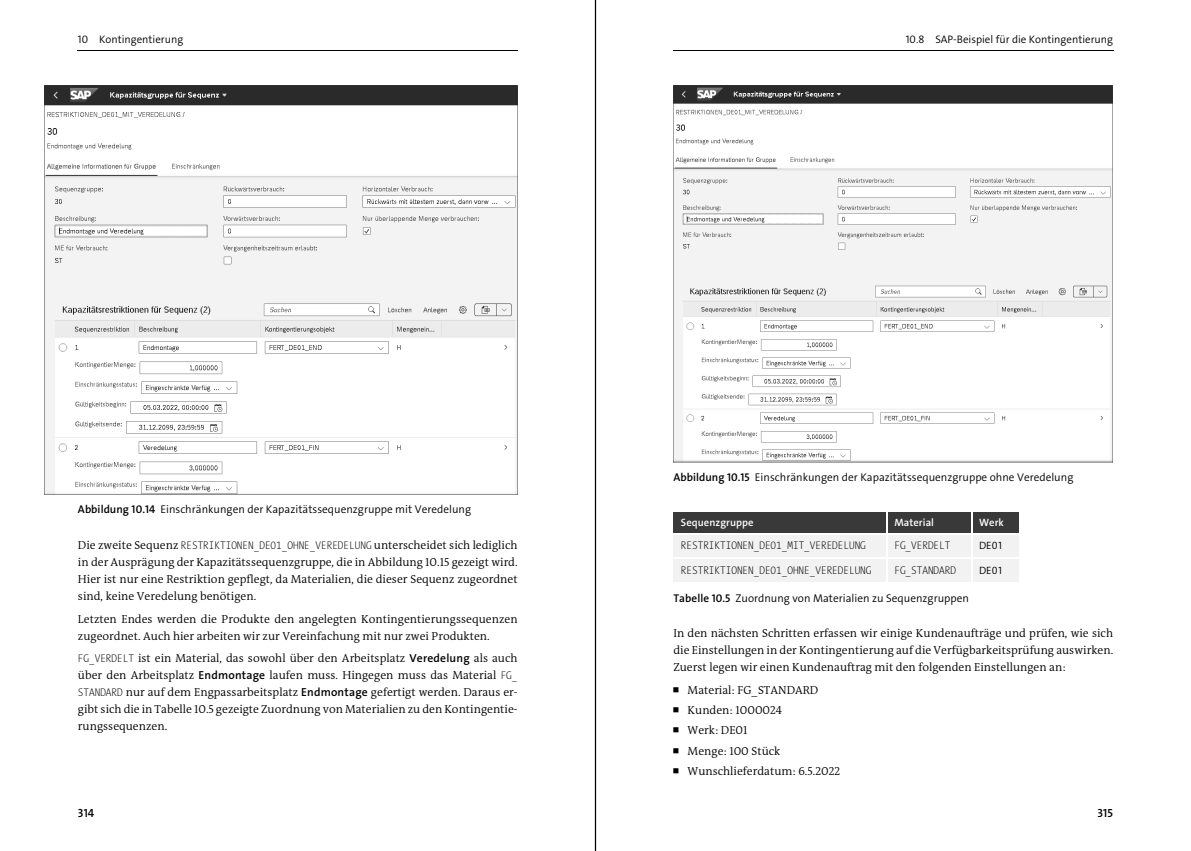
<style>
.page{position:relative;width:1191px;height:851px;background:#fff}
.page>*{position:absolute;margin:0;border:0;box-sizing:border-box;transform-origin:0 0}
.t1{font:11.88px "The Sans Os F Semi Bold Alter";color:#000}
.t2{font:300 11.62px/17.1px "The Antiqua BW Prop";color:#000;text-align:justify}
.t3{font:11.25px "The Sans Os F Semi Light Alter";color:#000}
.t4{font:11.25px "The Sans Mono Cd W Prop Monospaced";color:#000}
.t5{font:11.25px "The Sans Os F Semi Light Tab 2";color:#000}
.t6{font:10.88px "The Sans Os F Semi Light Alter";color:#000}
.t7{font:10.62px "The Sans Os F Semi Bold Alter";letter-spacing:.005em;color:#fff}
.t8{font:10.62px "The Sans Os F Semi Light Tab 2";letter-spacing:.005em;color:#000}
.s1{font-family:"The Sans Os F Semi Bold Alter"}
.s2{font-family:"The Sans Mono Cd W Prop Monospaced";font-weight:400;font-size:11.25px}
.s3{font-family:"The Sans";font-weight:600}
</style>
<div class="page">
<hr style="left:78px;top:50px;width:440px;height:1px;background:#000">
<img style="left:44px;top:85px;width:473px;height:409px">
<hr style="left:673px;top:50px;width:440px;height:1px;background:#000">
<img style="left:673px;top:85px;width:439px;height:377px">
<div style="left:673px;top:511px;width:214px;height:22px;background:#393939"></div>
<div style="left:887px;top:511px;width:84px;height:22px;background:#393939"></div>
<div style="left:971px;top:511px;width:47px;height:22px;background:#393939"></div>
<div style="left:673px;top:533px;width:214px;height:25px;background:#f2f2f2"></div>
<div style="left:887px;top:533px;width:84px;height:25px;background:#f2f2f2"></div>
<div style="left:971px;top:533px;width:47px;height:25px;background:#f2f2f2"></div>
<div style="left:673px;top:558px;width:214px;height:25px;background:#f2f2f2"></div>
<div style="left:887px;top:558px;width:84px;height:25px;background:#f2f2f2"></div>
<div style="left:971px;top:558px;width:47px;height:25px;background:#f2f2f2"></div>
<hr style="left:886px;top:510px;width:1px;height:73px;background:#fff">
<hr style="left:971px;top:510px;width:1px;height:73px;background:#fff">
<hr style="left:673px;top:510px;width:345px;height:2px;background:#fff">
<hr style="left:673px;top:533px;width:345px;height:1px;background:#fff">
<hr style="left:673px;top:557px;width:345px;height:1px;background:#fff">
<hr style="left:673px;top:582px;width:345px;height:1px;background:#fff">
<hr style="left:595px;top:0;width:1px;height:850px;background:#000">
<p class="t6" style="left:78px;top:32px;width:107px">10 Kontingentierung</p>
<p class="t6" style="left:905px;top:32px;width:209px">10.8 SAP-Beispiel für die Kontingentierung</p>
<p class="t3" style="left:78px;top:501px;width:394px"><span class="s1">Abbildung 10.14</span> Einschränkungen der Kapazitätssequenzgruppe mit Veredelung</p>
<p class="t2" style="left:78px;top:536px;width:441px">Die zweite Sequenz <span class="s2">RESTRIKTIONEN_DE01_OHNE_VEREDELUNG</span> unterscheidet sich lediglich in der Ausprägung der Kapazitätssequenzgruppe, die in Abbildung 10.15 gezeigt wird.<br>Hier ist nur eine Restriktion gepflegt, da Materialien, die dieser Sequenz zugeordnet sind, keine Veredelung benötigen.</p>
<p class="t2" style="left:78px;top:610px;width:441px">Letzten Endes werden die Produkte den angelegten Kontingentierungssequenzen zugeordnet. Auch hier arbeiten wir zur Vereinfachung mit nur zwei Produkten.</p>
<p class="t2" style="left:78px;top:649px;width:441px"><span class="s2">FG_VERDELT</span> ist ein Material, das sowohl über den Arbeitsplatz <span class="s3">Veredelung</span> als auch über den Arbeitsplatz <span class="s3">Endmontage</span> laufen muss. Hingegen muss das Material <span class="s2">FG_ STANDARD</span> nur auf dem Engpassarbeitsplatz <span class="s3">Endmontage</span> gefertigt werden. Daraus er&shy;gibt sich die in Tabelle 10.5 gezeigte Zuordnung von Materialien zu den Kontingentie&shy;rungssequenzen.</p>
<p class="t1" style="left:78px;top:805px;width:18px">314</p>
<p class="t3" style="left:673px;top:470px;width:401px"><span class="s1">Abbildung 10.15</span> Einschränkungen der Kapazitätssequenzgruppe ohne Veredelung</p>
<p class="t7" style="left:681px;top:515px;width:74px">Sequenzgruppe</p>
<p class="t7" style="left:894px;top:515px;width:41px">Material</p>
<p class="t7" style="left:979px;top:515px;width:26px">Werk</p>
<p class="t4" style="left:681px;top:537px;width:186px">RESTRIKTIONEN_DE01_MIT_VEREDELUNG</p>
<p class="t4" style="left:894px;top:537px;width:58px">FG_VERDELT</p>
<p class="t8" style="left:979px;top:539px;width:26px">DE01</p>
<p class="t4" style="left:681px;top:562px;width:192px">RESTRIKTIONEN_DE01_OHNE_VEREDELUNG</p>
<p class="t4" style="left:894px;top:562px;width:63px">FG_STANDARD</p>
<p class="t8" style="left:979px;top:564px;width:26px">DE01</p>
<p class="t5" style="left:673px;top:591px;width:297px"><span class="s1">Tabelle 10.5</span> Zuordnung von Materialien zu Sequenzgruppen</p>
<p class="t2" style="left:673px;top:624px;width:441px">In den nächsten Schritten erfassen wir einige Kundenaufträge und prüfen, wie sich die Einstellungen in der Kontingentierung auf die Verfügbarkeitsprüfung auswirken.<br>Zuerst legen wir einen Kundenauftrag mit den folgenden Einstellungen an:</p>
<p class="t2" style="left:687px;top:679px;width:154px;line-height:20.4px;text-align:left">Material: FG_STANDARD<br>Kunden: 1000024<br>Werk: DE01<br>Menge: 100 Stück<br>Wunschlieferdatum: 6.5.2022</p>
<p class="t1" style="left:1097px;top:805px;width:17px">315</p>
</div>
